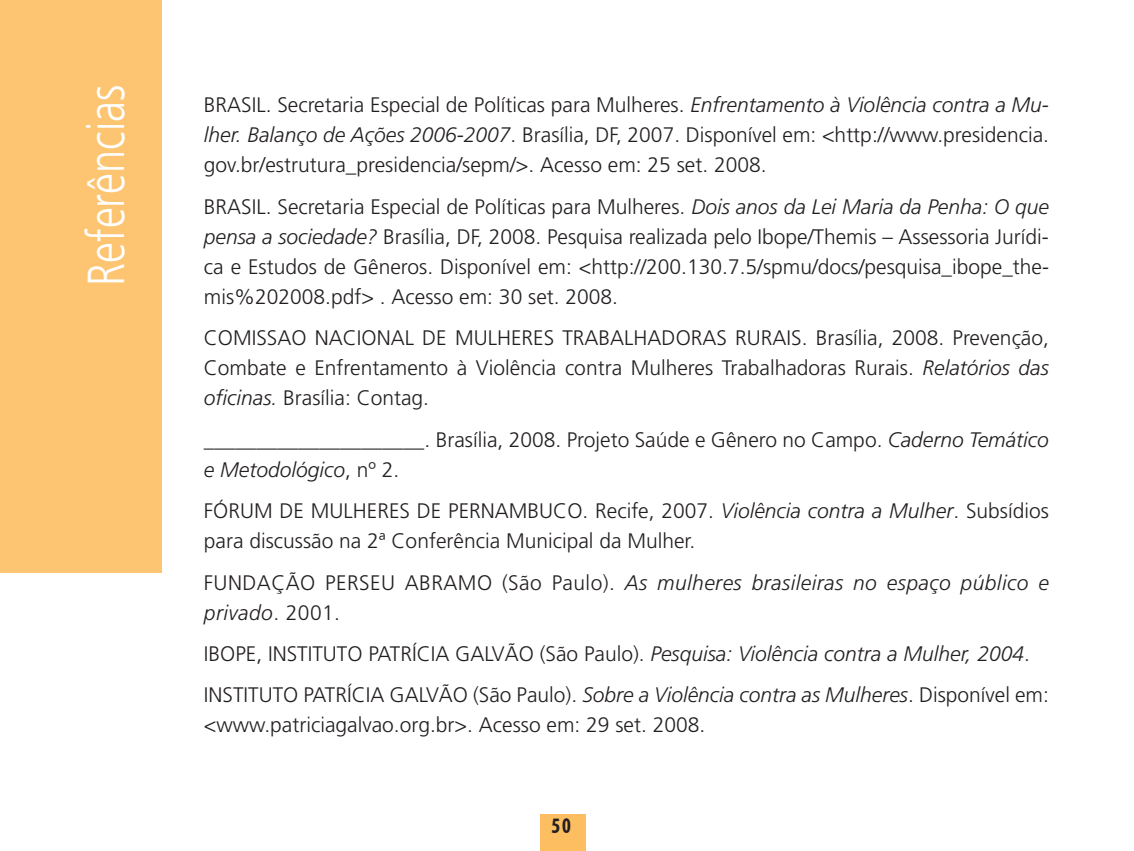
<style>
.page{position:relative;width:1134px;height:851px;background:#fff}
.page>*{position:absolute;margin:0;border:0;box-sizing:border-box;transform-origin:0 0}
.t1{font:300 52px "Frutiger";color:#fff;scale:.8 1}
.t2{font:300 21px/30px "Frutiger";color:#231f20;text-align:justify}
.t3{font:italic 300 21px/30px "Frutiger";letter-spacing:.02em;color:#231f20}
.t4{font:700 condensed 20px "Futura BT";color:#231f20}
.s1{font-style:italic}
.s2{font-style:normal}
</style>
<div class="page">
<div style="left:0;top:0;width:162px;height:573px;background:#fdc472"></div>
<div style="left:540px;top:813px;width:45px;height:37px;background:#fdbe62"></div>
<h1 class="t1" style="left:77px;top:286px;width:253px;rotate:-90deg">Referências</h1>
<p class="t2" style="left:204px;top:90px;width:846px">BRASIL. Secretaria Especial de Políticas para Mulheres. <span class="s1">Enfrentamento à Violência contra a Mu&shy;lher. Balanço de Ações 2006-2007</span>. Brasília, DF, 2007. Disponível em: &lt;http://www.presidencia. gov.br/estrutura_presidencia/sepm/&gt;. Acesso em: 25 set. 2008.</p>
<p class="t2" style="left:204px;top:192px;width:846px">BRASIL. Secretaria Especial de Políticas para Mulheres. <span class="s1">Dois anos da Lei Maria da Penha: O que pensa a sociedade?</span> Brasília, DF, 2008. Pesquisa realizada pelo Ibope/Themis – Assessoria Jurídi&shy;ca e Estudos de Gêneros. Disponível em: &lt;http://200.130.7.5/spmu/docs/pesquisa_ibope_the&shy;mis%202008.pdf&gt; . Acesso em: 30 set. 2008.</p>
<p class="t2" style="left:204px;top:323px;width:846px">COMISSAO NACIONAL DE MULHERES TRABALHADORAS RURAIS. Brasília, 2008. Prevenção, Combate e Enfrentamento à Violência contra Mulheres Trabalhadoras Rurais. <span class="s1">Relatórios das oficinas.</span> Brasília: Contag.</p>
<p class="t2" style="left:204px;top:424px;width:846px">_____________________. Brasília, 2008. Projeto Saúde e Gênero no Campo. <span class="s1">Caderno Temático e Metodológico</span>, nº 2.</p>
<p class="t2" style="left:204px;top:496px;width:846px">FÓRUM DE MULHERES DE PERNAMBUCO. Recife, 2007. <span class="s1">Violência contra a Mulher</span>. Subsídios para discussão na 2ª Conferência Municipal da Mulher.</p>
<p class="t3" style="left:204px;top:567px;width:846px"><span class="s2">FUNDAÇÃO PERSEU ABRAMO (São Paulo).</span> As mulheres brasileiras no espaço público e privado<span class="s2">. 2001.</span></p>
<p class="t2" style="left:204px;top:633px;width:846px;line-height:41.4px">IBOPE, INSTITUTO PATRÍCIA GALVÃO (São Paulo). <span class="s1">Pesquisa: Violência contra a Mulher, 2004</span>.<br>INSTITUTO PATRÍCIA GALVÃO (São Paulo). <span class="s1">Sobre a Violência contra as Mulheres</span>. Disponível em:</p>
<p class="t2" style="left:204px;top:710px;width:503px">&lt;www.patriciagalvao.org.br&gt;. Acesso em: 29 set. 2008.</p>
<p class="t4" style="left:551px;top:813px;width:21px">50</p>
</div>
